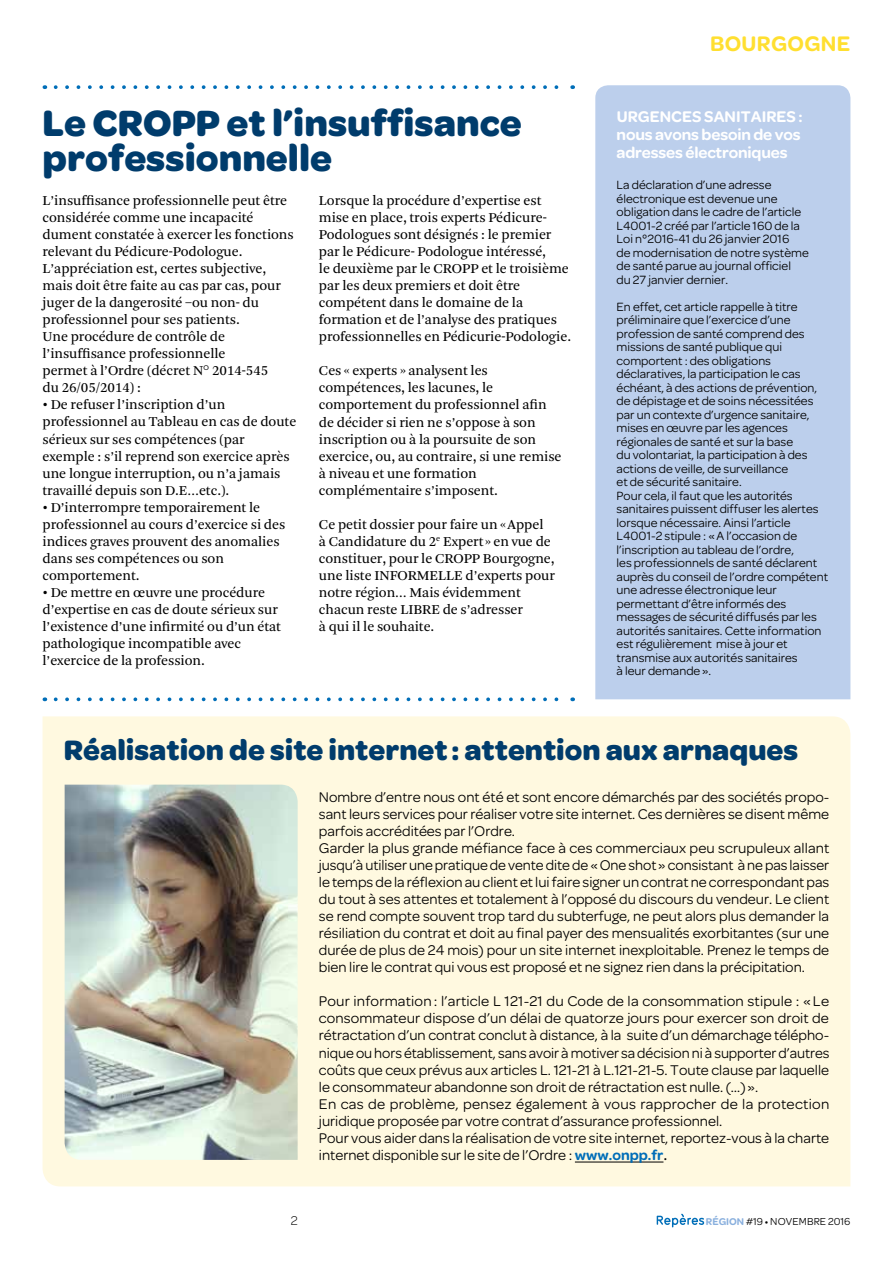
<style>
.page{position:relative;width:893px;height:1263px;background:#fff}
.page>*{position:absolute;margin:0;border:0;box-sizing:border-box;transform-origin:0 0}
.t1{font:700 39px/34.2px "Omnes";color:#003c6c}
.t2{font:700 30px "Omnes";color:#003c6c}
.t3{font:600 22.5px "Omnes";letter-spacing:.015em;color:#ffdf30}
.t4{font:600 16.5px/18px "Omnes";letter-spacing:-.01em;color:#fff}
.t5{font:15px/17.1px "Omnes";color:#000}
.t6{font:14.25px/17.1px "Arnhem Blond";letter-spacing:-.005em;color:#000}
.t7{font:300 13.5px "Omnes";color:#000}
.t8{font:12.75px/13.5px "Omnes";color:#000}
.t9{font:10.8px "Omnes";letter-spacing:.015em;color:#000}
.s1{font-weight:600;color:#006eb8}
.s2{font-family:"Arnhem Blond"}
.s3{font-weight:600;font-size:10.5px;color:#8ab0de}
.s4{font-weight:500;font-size:10.5px}
</style>
<div class="page">
<svg style="left:657px;top:1214px;width:47px;height:13px"></svg>
<div style="left:43px;top:716px;width:807px;height:470px;background:#fff9e0"></div>
<div style="left:595px;top:85px;width:255px;height:614px;background:#bccfec"></div>
<svg style="left:56px;top:697px;width:517px;height:4px"></svg>
<svg style="left:56px;top:85px;width:517px;height:4px"></svg>
<hr style="left:575px;top:1162px;width:88px;height:1px;background:#000">
<img style="left:65px;top:785px;width:233px;height:375px">
<h1 class="t1" style="left:43px;top:106px;width:481px">Le CROPP et l’insuffisance professionnelle</h1>
<p class="t6" style="left:43px;top:192px;width:253px">L’insuffisance professionnelle peut être considérée comme une incapacité dument constatée à exercer les fonctions relevant du Pédicure-Podologue.<br>L’appréciation est, certes subjective, mais doit être faite au cas par cas, pour juger de la dangerosité –ou non- du professionnel pour ses patients.<br>Une procédure de contrôle de l’insuffisance professionnelle<br>permet à l’Ordre (décret N° 2014-545<br>du 26/05/2014) :</p>
<p class="t6" style="left:43px;top:397px;width:255px">• De refuser l’inscription d’un professionnel au Tableau en cas de doute sérieux sur ses compétences (par exemple : s’il reprend son exercice après une longue interruption, ou n’a jamais travaillé depuis son D.E…etc.).</p>
<p class="t6" style="left:43px;top:499px;width:244px">• D’interrompre temporairement le professionnel au cours d’exercice si des indices graves prouvent des anomalies dans ses compétences ou son comportement.</p>
<p class="t6" style="left:43px;top:584px;width:240px">• De mettre en œuvre une procédure d’expertise en cas de doute sérieux sur l’existence d’une infirmité ou d’un état pathologique incompatible avec l’exercice de la profession.</p>
<p class="t6" style="left:319px;top:192px;width:254px">Lorsque la procédure d’expertise est mise en place, trois experts Pédicure-Podologues sont désignés : le premier par le Pédicure- Podologue intéressé,<br>le deuxième par le CROPP et le troisième par les deux premiers et doit être compétent dans le domaine de la formation et de l’analyse des pratiques professionnelles en Pédicurie-Podologie.</p>
<p class="t6" style="left:319px;top:362px;width:244px">Ces « experts » analysent les compétences, les lacunes, le comportement du professionnel afin de décider si rien ne s’oppose à son inscription ou à la poursuite de son exercice, ou, au contraire, si une remise à niveau et une formation complémentaire s’imposent.</p>
<p class="t6" style="left:319px;top:516px;width:237px">Ce petit dossier pour faire un «Appel<br>à Candidature du 2<sup>e</sup> Expert» en vue de constituer, pour le CROPP Bourgogne, une liste INFORMELLE d’experts pour notre région… Mais évidemment chacun reste LIBRE de s’adresser<br>à qui il le souhaite.</p>
<h3 class="t3" style="left:710px;top:31px;width:142px">bourgogne</h3>
<p class="t4" style="left:617px;top:107px;width:188px">Urgences sanitaires : nous avons besoin de vos adresses électroniques</p>
<p class="t8" style="left:617px;top:178px;width:194px">La déclaration d’une adresse électronique est devenue une obligation dans le cadre de l’article<br>L4001-2 créé par l’article 160 de la<br>Loi n°2016-41 du 26 janvier 2016<br>de modernisation de notre système de santé parue au journal officiel<br>du 27 janvier dernier.</p>
<p class="t8" style="left:617px;top:300px;width:213px">En effet, cet article rappelle à titre préliminaire que l’exercice d’une profession de santé comprend des missions de santé publique qui comportent : des obligations déclaratives, la participation le cas échéant, à des actions de prévention, de dépistage et de soins nécessitées par un contexte d’urgence sanitaire, mises en œuvre par les agences régionales de santé et sur la base<br>du volontariat, la participation à des actions de veille, de surveillance<br>et de sécurité sanitaire.<br>Pour cela, il faut que les autorités sanitaires puissent diffuser les alertes lorsque nécessaire. Ainsi l’article L4001-2 stipule : « A l’occasion de l’inscription au tableau de l’ordre,<br>les professionnels de santé déclarent auprès du conseil de l’ordre compétent une adresse électronique leur permettant d’être informés des messages de sécurité diffusés par les autorités sanitaires. Cette information est régulièrement mise à jour et transmise aux autorités sanitaires<br>à leur demande».</p>
<h2 class="t2" style="left:64px;top:733px;width:736px">Réalisation de site internet : attention aux arnaques</h2>
<p class="t5" style="left:319px;top:788px;width:512px">Nombre d’entre nous ont été et sont encore démarchés par des sociétés propo&shy;sant leurs services pour réaliser votre site internet. Ces dernières se disent même parfois accréditées par l’Ordre.<br>Garder la plus grande méfiance face à ces commerciaux peu scrupuleux allant jusqu’à utiliser une pratique de vente dite de «One shot» consistant à ne pas laisser le temps de la réflexion au client et lui faire signer un contrat ne correspondant pas du tout à ses attentes et totalement à l’opposé du discours du vendeur. Le client se rend compte souvent trop tard du subterfuge, ne peut alors plus demander la résiliation du contrat et doit au final payer des mensualités exorbitantes (sur une durée de plus de 24 mois) pour un site internet inexploitable. Prenez le temps de bien lire le contrat qui vous est proposé et ne signez rien dans la précipitation.</p>
<p class="t5" style="left:319px;top:993px;width:512px">Pour information : l’article L 121-21 du Code de la consommation stipule : « Le consommateur dispose d’un délai de quatorze jours pour exercer son droit de rétractation d’un contrat conclut à distance, à la suite d’un démarchage télépho&shy;nique ou hors établissement, sans avoir à motiver sa décision ni à supporter d’autres coûts que ceux prévus aux articles L. 121-21 à L.121-21-5. Toute clause par laquelle le consommateur abandonne son droit de rétractation est nulle. (…)».<br>En cas de problème, pensez également à vous rapprocher de la protection juridique proposée par votre contrat d’assurance professionnel.<br>Pour vous aider dans la réalisation de votre site internet, reportez-vous à la charte internet disponible sur le site de l’Ordre : <span class="s1">www.onpp.fr</span><span class="s2">.</span></p>
<p class="t7" style="left:291px;top:1213px;width:8px">2</p>
<p class="t9" style="left:706px;top:1215px;width:146px"><span class="s3">RÉGION</span> #19 <span class="s4">•</span> novemBre 2016</p>
</div>
